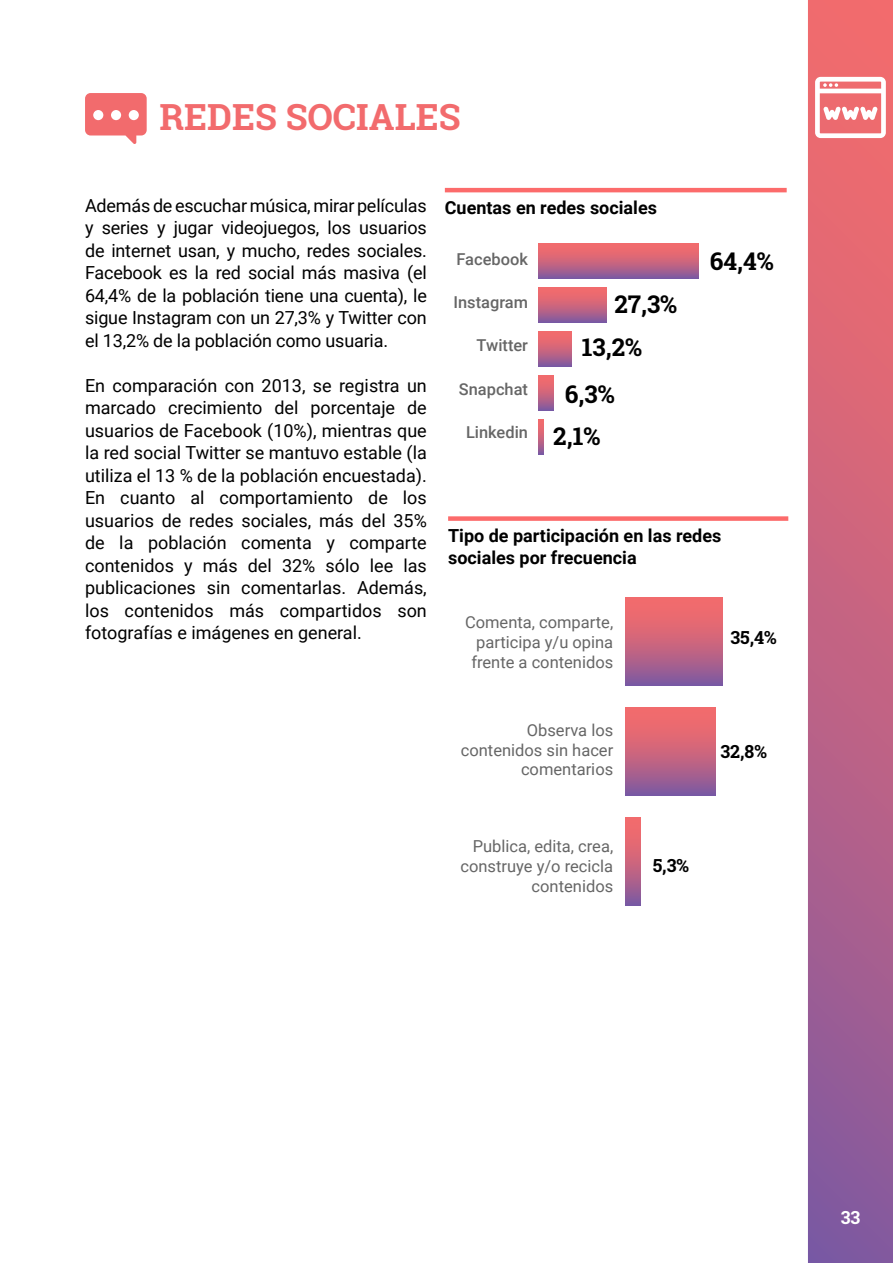
<style>
.page{position:relative;width:893px;height:1263px;background:#fff}
.page>*{position:absolute;margin:0;border:0;box-sizing:border-box;transform-origin:0 0}
.t1{font:700 36px "Roboto Slab";color:#f26b6d}
.t2{font:700 24.45px/43.3px "Roboto Slab";color:#000}
.t3{font:18px/22.5px "Roboto";letter-spacing:-.01em;color:#000;text-align:justify}
.t4{font:700 18px/21.6px "Roboto";color:#000}
.t5{font:700 18px "Roboto Slab";color:#000}
.t6{font:700 18px "Roboto Slab";color:#fff}
.t7{font:16.5px/19.8px "Roboto";color:#666;text-align:right}
.t8{font:500 16.35px "Roboto";color:#666}
.s1{font-family:"Roboto Slab";font-weight:700;font-size:24.45px;color:#000}
</style>
<div class="page">
<svg style="left:808px;top:0;width:85px;height:1263px;background:#bf6284"></svg>
<svg style="left:815px;top:77px;width:71px;height:61px"></svg>
<svg style="left:808px;top:0;width:8px;height:2px"></svg>
<hr style="left:445px;top:188px;width:342px;height:4px;background:#fc6b6b">
<div style="left:448px;top:516px;width:340px;height:5px;background:#fc6b6b"></div>
<svg style="left:538px;top:419px;width:5px;height:35px"></svg>
<svg style="left:538px;top:375px;width:16px;height:35px"></svg>
<svg style="left:538px;top:331px;width:33px;height:35px"></svg>
<svg style="left:538px;top:287px;width:68px;height:35px;background:#c7647f"></svg>
<svg style="left:538px;top:243px;width:161px;height:35px;background:#c8647f"></svg>
<svg style="left:626px;top:817px;width:14px;height:88px"></svg>
<div style="left:626px;top:707px;width:89px;height:88px;background:linear-gradient(to bottom,#ff6e64,#8a5b9b)"></div>
<div style="left:626px;top:598px;width:96px;height:87px;background:linear-gradient(to bottom,#ff6e65,#8a5b9b)"></div>
<svg style="left:85px;top:93px;width:62px;height:51px"></svg>
<h1 class="t1" style="left:159px;top:92px;width:303px">REDES SOCIALES</h1>
<p class="t3" style="left:85px;top:193px;width:343px">Además de escuchar música, mirar películas y series y jugar videojuegos, los usuarios de internet usan, y mucho, redes sociales.<br>Facebook es la red social más masiva (el 64,4% de la población tiene una cuenta), le sigue Instagram con un 27,3% y Twitter con el 13,2% de la población como usuaria.</p>
<p class="t3" style="left:85px;top:373px;width:343px">En comparación con 2013, se registra un marcado crecimiento del porcentaje de usuarios de Facebook (10%), mientras que la red social Twitter se mantuvo estable (la utiliza el 13 % de la población encuestada).<br>En cuanto al comportamiento de los usuarios de redes sociales, más del 35% de la población comenta y comparte contenidos y más del 32% sólo lee las publicaciones sin comentarlas. Además, los contenidos más compartidos son fotografías e imágenes en general.</p>
<p class="t4" style="left:445px;top:196px;width:214px">Cuentas en redes sociales</p>
<p class="t8" style="left:457px;top:248px;width:73px">Facebook</p>
<p class="t8" style="left:453px;top:291px;width:76px">Instagram</p>
<p class="t8" style="left:477px;top:334px;width:53px">Twitter</p>
<p class="t8" style="left:459px;top:377px;width:71px">Snapchat</p>
<p class="t8" style="left:466px;top:420px;width:136px">Linkedin <span class="s1">2,1%</span></p>
<h2 class="t2" style="left:582px;top:282px;width:97px;text-indent:33px">27,3%<br>13,2%</h2>
<h2 class="t2" style="left:565px;top:372px;width:51px">6,3%</h2>
<h2 class="t2" style="left:710px;top:239px;width:66px">64,4%</h2>
<p class="t4" style="left:448px;top:524px;width:275px">Tipo de participación en las redes sociales por frecuencia</p>
<p class="t7" style="left:471px;top:612px;width:143px;text-align:justify;text-indent:-6px">Comenta, comparte, participa y/u opina frente a contenidos</p>
<p class="t5" style="left:730px;top:625px;width:48px">35,4%</p>
<p class="t7" style="left:461px;top:719px;width:154px">Observa los contenidos sin hacer comentarios</p>
<p class="t5" style="left:720px;top:739px;width:48px">32,8%</p>
<p class="t7" style="left:460px;top:835px;width:154px">Publica, edita, crea, construye y/o recicla contenidos</p>
<p class="t5" style="left:653px;top:853px;width:38px">5,3%</p>
<p class="t6" style="left:841px;top:1205px;width:21px">33</p>
</div>
